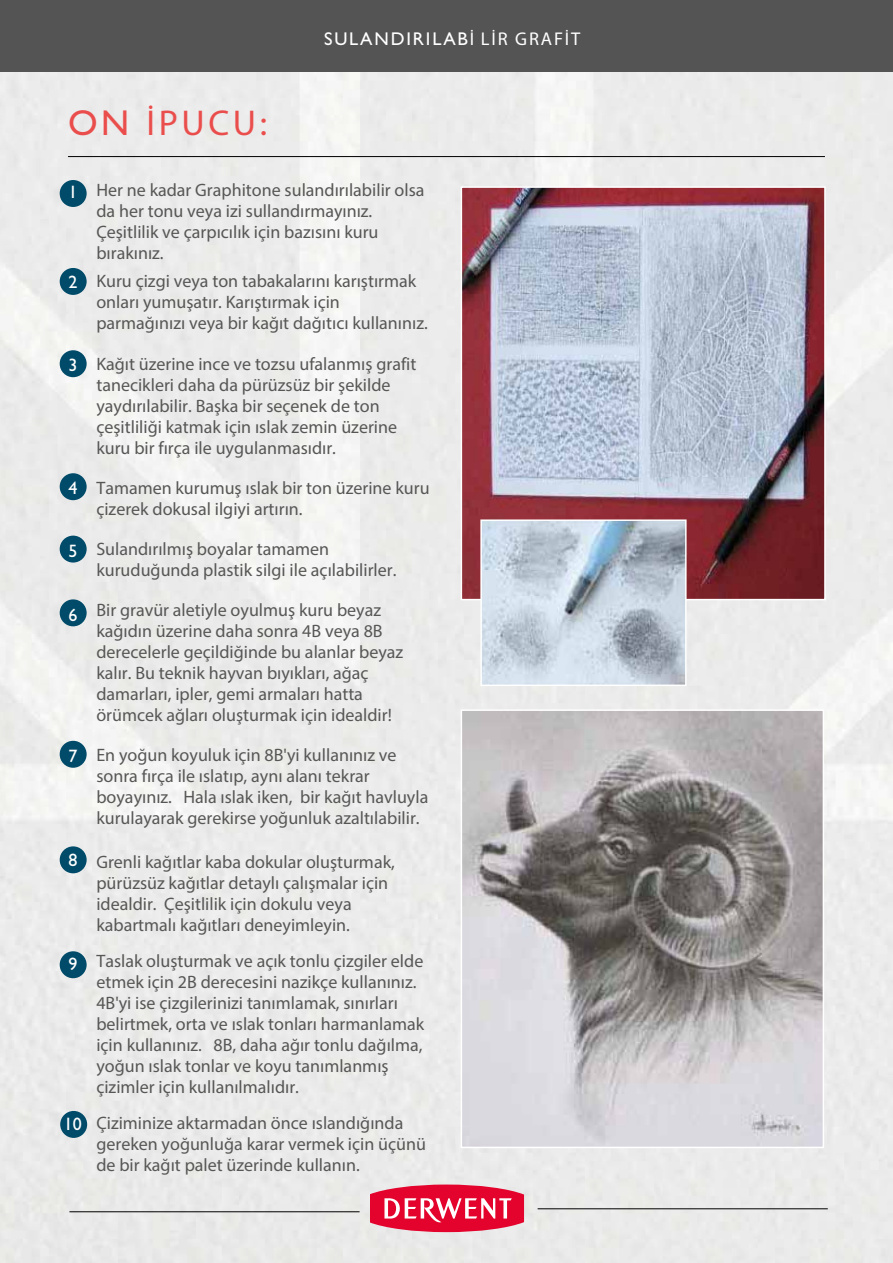
<style>
.page{position:relative;width:893px;height:1263px;background:#fff}
.page>*{position:absolute;margin:0;border:0;box-sizing:border-box;transform-origin:0 0}
.t1{font:36px "Myriad Pro";letter-spacing:.1em;color:#ea4e4c}
.t2{font:18.45px "Gill Sans Std";letter-spacing:.1em;color:#fff}
.t3{font:18px/21px "Myriad Pro";color:#575756}
.t4{font:18px "Gill Sans Std";color:#fff}
.s1{font-family:"Gill Sans Std"}
.s2{font-family:"Myriad Pro"}
</style>
<div class="page">
<img style="left:0;top:72px;width:893px;height:1191px">
<svg style="left:370px;top:1184px;width:154px;height:48px;background:#e84361"></svg>
<hr style="left:69px;top:1211px;width:291px;height:1px;background:#000">
<hr style="left:538px;top:1208px;width:290px;height:1px;background:#000">
<hr style="left:68px;top:156px;width:757px;height:1px;background:#000">
<div style="left:0;top:0;width:893px;height:72px;background:#555454"></div>
<div style="left:61px;top:181px;width:24px;height:25px;background:#004b69;border-radius:50%"></div>
<div style="left:60px;top:180px;width:27px;height:27px;border:3px solid #004b69;border-radius:50%"></div>
<div style="left:61px;top:269px;width:24px;height:24px;background:#004b69;border-radius:50%"></div>
<div style="left:60px;top:268px;width:27px;height:27px;border:3px solid #004b69;border-radius:50%"></div>
<div style="left:61px;top:352px;width:24px;height:24px;background:#004b69;border-radius:50%"></div>
<div style="left:60px;top:350px;width:27px;height:27px;border:3px solid #004b69;border-radius:50%"></div>
<div style="left:61px;top:475px;width:24px;height:24px;background:#004b69;border-radius:50%"></div>
<div style="left:60px;top:473px;width:27px;height:27px;border:3px solid #004b69;border-radius:50%"></div>
<div style="left:61px;top:537px;width:24px;height:24px;background:#004b69;border-radius:50%"></div>
<div style="left:60px;top:536px;width:27px;height:26px;border:3px solid #004b69;border-radius:50%"></div>
<div style="left:61px;top:601px;width:24px;height:24px;background:#004b69;border-radius:50%"></div>
<div style="left:60px;top:599px;width:27px;height:27px;border:3px solid #004b69;border-radius:50%"></div>
<div style="left:61px;top:742px;width:24px;height:24px;background:#004b69;border-radius:50%"></div>
<div style="left:60px;top:741px;width:27px;height:27px;border:3px solid #004b69;border-radius:50%"></div>
<div style="left:61px;top:848px;width:24px;height:24px;background:#004b69;border-radius:50%"></div>
<div style="left:60px;top:846px;width:27px;height:27px;border:3px solid #004b69;border-radius:50%"></div>
<div style="left:61px;top:953px;width:24px;height:24px;background:#004b69;border-radius:50%"></div>
<div style="left:60px;top:951px;width:27px;height:27px;border:3px solid #004b69;border-radius:50%"></div>
<div style="left:62px;top:1112px;width:24px;height:24px;background:#004b69;border-radius:50%"></div>
<div style="left:60px;top:1111px;width:27px;height:27px;border:3px solid #004b69;border-radius:50%"></div>
<img style="left:464px;top:712px;width:357px;height:433px">
<div style="left:461px;top:709px;width:363px;height:439px;border:2px solid #fff"></div>
<img style="left:464px;top:189px;width:359px;height:408px">
<div style="left:461px;top:186px;width:365px;height:414px;border:2px solid #fff"></div>
<img style="left:483px;top:522px;width:201px;height:161px">
<div style="left:480px;top:519px;width:207px;height:167px;border:2px solid #fff"></div>
<h1 class="t1" style="left:68px;top:101px;width:201px"><span class="s1">ON</span> İPUCU<span class="s1">:</span></h1>
<p class="t2" style="left:324px;top:28px;width:258px">SULANDIRILAB<span class="s2">İ LİR GRAFİT</span></p>
<p class="t4" style="left:68px;top:182px;width:10px">1</p>
<p class="t4" style="left:68px;top:271px;width:10px">2</p>
<p class="t4" style="left:68px;top:355px;width:10px">3</p>
<p class="t4" style="left:68px;top:478px;width:10px">4</p>
<p class="t4" style="left:68px;top:540px;width:10px">5</p>
<p class="t4" style="left:68px;top:604px;width:10px">6</p>
<p class="t4" style="left:68px;top:746px;width:10px">7</p>
<p class="t4" style="left:68px;top:850px;width:10px">8</p>
<p class="t4" style="left:68px;top:954px;width:10px">9</p>
<p class="t4" style="left:64px;top:1114px;width:19px">10</p>
<p class="t3" style="left:96px;top:179px;width:330px">Her ne kadar Graphitone sulandırılabilir olsa da her tonu veya izi sullandırmayınız.<br>Çeşitlilik ve çarpıcılık için bazısını kuru bırakınız.</p>
<p class="t3" style="left:96px;top:271px;width:333px">Kuru çizgi veya ton tabakalarını karıştırmak onları yumuşatır. Karıştırmak için parmağınızı veya bir kağıt dağıtıcı kullanınız.</p>
<p class="t3" style="left:96px;top:353px;width:322px">Kağıt üzerine ince ve tozsu ufalanmış grafit tanecikleri daha da pürüzsüz bir şekilde yaydırılabilir. Başka bir seçenek de ton çeşitliliği katmak için ıslak zemin üzerine kuru bir fırça ile uygulanmasıdır.</p>
<p class="t3" style="left:96px;top:477px;width:335px">Tamamen kurumuş ıslak bir ton üzerine kuru çizerek dokusal ilgiyi artırın.</p>
<p class="t3" style="left:96px;top:538px;width:302px">Sulandırılmış boyalar tamamen kuruduğunda plastik silgi ile açılabilirler.</p>
<p class="t3" style="left:96px;top:599px;width:308px">Bir gravür aletiyle oyulmuş kuru beyaz kağıdın üzerine daha sonra 4B veya 8B derecelerle geçildiğinde bu alanlar beyaz kalır. Bu teknik hayvan bıyıkları, ağaç damarları, ipler, gemi armaları hatta örümcek ağları oluşturmak için idealdir!</p>
<p class="t3" style="left:96px;top:744px;width:333px">En yoğun koyuluk için 8B'yi kullanınız ve sonra fırça ile ıslatıp, aynı alanı tekrar boyayınız. Hala ıslak iken, bir kağıt havluyla kurulayarak gerekirse yoğunluk azaltılabilir.</p>
<p class="t3" style="left:96px;top:851px;width:300px">Grenli kağıtlar kaba dokular oluşturmak, pürüzsüz kağıtlar detaylı çalışmalar için idealdir. Çeşitlilik için dokulu veya kabartmalı kağıtları deneyimleyin.</p>
<p class="t3" style="left:96px;top:950px;width:329px">Taslak oluşturmak ve açık tonlu çizgiler elde etmek için 2B derecesini nazikçe kullanınız.<br>4B'yi ise çizgilerinizi tanımlamak, sınırları belirtmek, orta ve ıslak tonları harmanlamak için kullanınız. 8B, daha ağır tonlu dağılma, yoğun ıslak tonlar ve koyu tanımlanmış çizimler için kullanılmalıdır.</p>
<p class="t3" style="left:96px;top:1112px;width:331px">Çiziminize aktarmadan önce ıslandığında gereken yoğunluğa karar vermek için üçünü de bir kağıt palet üzerinde kullanın.</p>
</div>
